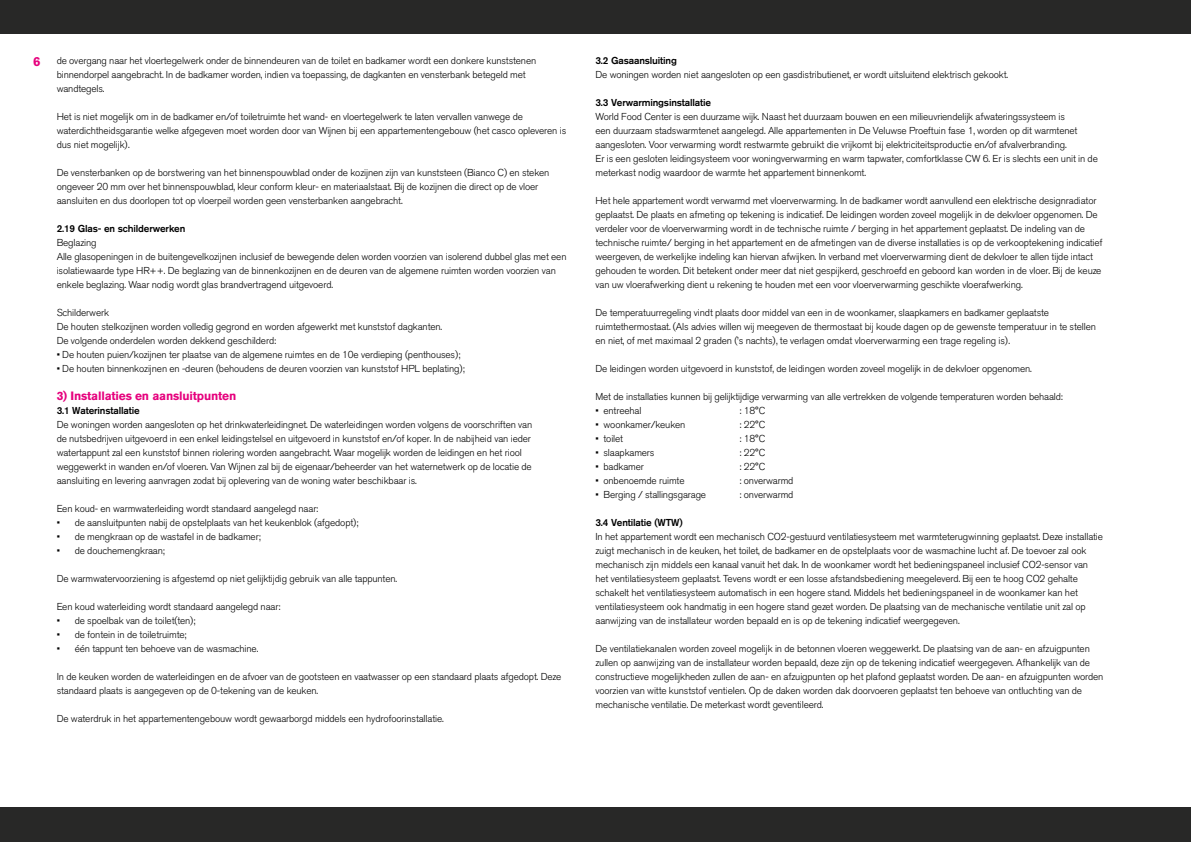
<style>
.page{position:relative;width:1191px;height:842px;background:#fff}
.page>*{position:absolute;margin:0;border:0;box-sizing:border-box;transform-origin:0 0}
.t1{font:700 13px "Akzidenz Grotesk BQ";color:#e6007d}
.t2{font:700 12px "Akzidenz Grotesk BQ";letter-spacing:-.015em;color:#e6007d}
.t3{font:300 10px/14px "Akzidenz Grotesk BQ";letter-spacing:-.015em;color:#000}
.t4{font:500 10px "Akzidenz Grotesk BQ";letter-spacing:-.015em;color:#000}
</style>
<div class="page">
<div style="left:0;top:0;width:1191px;height:33px;background:#282827"></div>
<div style="left:0;top:808px;width:1191px;height:34px;background:#282827"></div>
<h1 class="t1" style="left:33px;top:54px;width:9px">6</h1>
<p class="t3" style="left:57px;top:53px;width:481px">de overgang naar het vloertegelwerk onder de binnendeuren van de toilet en badkamer wordt een donkere kunststenen binnendorpel aangebracht. In de badkamer worden, indien va toepassing, de dagkanten en vensterbank betegeld met wandtegels.</p>
<p class="t3" style="left:57px;top:109px;width:511px">Het is niet mogelijk om in de badkamer en/of toiletruimte het wand- en vloertegelwerk te laten vervallen vanwege de waterdichtheidsgarantie welke afgegeven moet worden door van Wijnen bij een appartementengebouw (het casco opleveren is dus niet mogelijk).</p>
<p class="t3" style="left:57px;top:165px;width:494px">De vensterbanken op de borstwering van het binnenspouwblad onder de kozijnen zijn van kunststeen (Bianco C) en steken ongeveer 20 mm over het binnenspouwblad, kleur conform kleur- en materiaalstaat. Bij de kozijnen die direct op de vloer aansluiten en dus doorlopen tot op vloerpeil worden geen vensterbanken aangebracht.</p>
<p class="t4" style="left:57px;top:222px;width:130px">2.19 Glas- en schilderwerken</p>
<p class="t3" style="left:57px;top:235px;width:511px">Beglazing<br>Alle glasopeningen in de buitengevelkozijnen inclusief de bewegende delen worden voorzien van isolerend dubbel glas met een isolatiewaarde type HR++. De beglazing van de binnenkozijnen en de deuren van de algemene ruimten worden voorzien van enkele beglazing. Waar nodig wordt glas brandvertragend uitgevoerd.</p>
<p class="t3" style="left:57px;top:305px;width:387px">Schilderwerk<br>De houten stelkozijnen worden volledig gegrond en worden afgewerkt met kunststof dagkanten.<br>De volgende onderdelen worden dekkend geschilderd:</p>
<p class="t3" style="left:57px;top:347px;width:405px">• De houten puien/kozijnen ter plaatse van de algemene ruimtes en de 10e verdieping (penthouses);</p>
<p class="t3" style="left:57px;top:361px;width:409px">• De houten binnenkozijnen en -deuren (behoudens de deuren voorzien van kunststof HPL beplating);</p>
<p class="t2" style="left:57px;top:389px;width:181px">3) Installaties en aansluitpunten</p>
<p class="t4" style="left:57px;top:404px;width:84px">3.1 Waterinstallatie</p>
<p class="t3" style="left:57px;top:417px;width:477px">De woningen worden aangesloten op het drinkwaterleidingnet. De waterleidingen worden volgens de voorschriften van de nutsbedrijven uitgevoerd in een enkel leidingstelsel en uitgevoerd in kunststof en/of koper. In de nabijheid van ieder watertappunt zal een kunststof binnen riolering worden aangebracht. Waar mogelijk worden de leidingen en het riool weggewerkt in wanden en/of vloeren. Van Wijnen zal bij de eigenaar/beheerder van het waternetwerk op de locatie de aansluiting en levering aanvragen zodat bij oplevering van de woning water beschikbaar is.</p>
<p class="t3" style="left:57px;top:501px;width:263px">Een koud- en warmwaterleiding wordt standaard aangelegd naar:</p>
<p class="t3" style="left:57px;top:515px;width:303px">• de aansluitpunten nabij de opstelplaats van het keukenblok (afgedopt);</p>
<p class="t3" style="left:57px;top:529px;width:205px">• de mengkraan op de wastafel in de badkamer;</p>
<p class="t3" style="left:57px;top:543px;width:110px">• de douchemengkraan;</p>
<p class="t3" style="left:57px;top:571px;width:342px">De warmwatervoorziening is afgestemd op niet gelijktijdig gebruik van alle tappunten.</p>
<p class="t3" style="left:57px;top:599px;width:225px">Een koud waterleiding wordt standaard aangelegd naar:</p>
<p class="t3" style="left:57px;top:613px;width:140px">• de spoelbak van de toilet(ten);</p>
<p class="t3" style="left:57px;top:627px;width:131px">• de fontein in de toiletruimte;</p>
<p class="t3" style="left:57px;top:641px;width:203px">• één tappunt ten behoeve van de wasmachine.</p>
<p class="t3" style="left:57px;top:669px;width:506px">In de keuken worden de waterleidingen en de afvoer van de gootsteen en vaatwasser op een standaard plaats afgedopt. Deze standaard plaats is aangegeven op de 0-tekening van de keuken.</p>
<p class="t3" style="left:57px;top:711px;width:388px">De waterdruk in het appartementengebouw wordt gewaarborgd middels een hydrofoorinstallatie.</p>
<p class="t4" style="left:595px;top:54px;width:83px">3.2 Gasaansluiting</p>
<p class="t3" style="left:595px;top:67px;width:414px">De woningen worden niet aangesloten op een gasdistributienet, er wordt uitsluitend elektrisch gekookt.</p>
<p class="t4" style="left:595px;top:96px;width:117px">3.3 Verwarmingsinstallatie</p>
<p class="t3" style="left:595px;top:109px;width:504px">World Food Center is een duurzame wijk. Naast het duurzaam bouwen en een milieuvriendelijk afwateringssysteem is<br>een duurzaam stadswarmtenet aangelegd. Alle appartementen in De Veluwse Proeftuin fase 1, worden op dit warmtenet aangesloten. Voor verwarming wordt restwarmte gebruikt die vrijkomt bij elektriciteitsproductie en/of afvalverbranding.<br>Er is een gesloten leidingsysteem voor woningverwarming en warm tapwater, comfortklasse CW 6. Er is slechts een unit in de meterkast nodig waardoor de warmte het appartement binnenkomt.</p>
<p class="t3" style="left:595px;top:193px;width:508px">Het hele appartement wordt verwarmd met vloerverwarming. In de badkamer wordt aanvullend een elektrische designradiator geplaatst. De plaats en afmeting op tekening is indicatief. De leidingen worden zoveel mogelijk in de dekvloer opgenomen. De verdeler voor de vloerverwarming wordt in de technische ruimte / berging in het appartement geplaatst. De indeling van de technische ruimte/ berging in het appartement en de afmetingen van de diverse installaties is op de verkooptekening indicatief weergeven, de werkelijke indeling kan hiervan afwijken. In verband met vloerverwarming dient de dekvloer te allen tijde intact gehouden te worden. Dit betekent onder meer dat niet gespijkerd, geschroefd en geboord kan worden in de vloer. Bij de keuze van uw vloerafwerking dient u rekening te houden met een voor vloerverwarming geschikte vloerafwerking.</p>
<p class="t3" style="left:595px;top:305px;width:502px">De temperatuurregeling vindt plaats door middel van een in de woonkamer, slaapkamers en badkamer geplaatste ruimtethermostaat. (Als advies willen wij meegeven de thermostaat bij koude dagen op de gewenste temperatuur in te stellen en niet, of met maximaal 2 graden (’s nachts), te verlagen omdat vloerverwarming een trage regeling is).</p>
<p class="t3" style="left:595px;top:361px;width:438px">De leidingen worden uitgevoerd in kunststof, de leidingen worden zoveel mogelijk in de dekvloer opgenomen.</p>
<p class="t3" style="left:595px;top:389px;width:469px">Met de installaties kunnen bij gelijktijdige verwarming van alle vertrekken de volgende temperaturen worden behaald:</p>
<p class="t3" style="left:595px;top:403px;width:48px">• entreehal</p>
<p class="t3" style="left:739px;top:403px;width:27px">: 18°C</p>
<p class="t3" style="left:595px;top:417px;width:91px">• woonkamer/keuken</p>
<p class="t3" style="left:739px;top:417px;width:27px">: 22°C</p>
<p class="t3" style="left:595px;top:431px;width:29px">• toilet</p>
<p class="t3" style="left:739px;top:431px;width:27px">: 18°C</p>
<p class="t3" style="left:595px;top:445px;width:61px">• slaapkamers</p>
<p class="t3" style="left:739px;top:445px;width:27px">: 22°C</p>
<p class="t3" style="left:595px;top:459px;width:50px">• badkamer</p>
<p class="t3" style="left:739px;top:459px;width:27px">: 22°C</p>
<p class="t3" style="left:595px;top:473px;width:91px">• onbenoemde ruimte</p>
<p class="t3" style="left:739px;top:473px;width:55px">: onverwarmd</p>
<p class="t3" style="left:595px;top:487px;width:112px">• Berging / stallingsgarage</p>
<p class="t3" style="left:739px;top:487px;width:55px">: onverwarmd</p>
<p class="t4" style="left:595px;top:516px;width:89px">3.4 Ventilatie (WTW)</p>
<p class="t3" style="left:595px;top:529px;width:509px">In het appartement wordt een mechanisch CO2-gestuurd ventilatiesysteem met warmteterugwinning geplaatst. Deze installatie zuigt mechanisch in de keuken, het toilet, de badkamer en de opstelplaats voor de wasmachine lucht af. De toevoer zal ook mechanisch zijn middels een kanaal vanuit het dak. In de woonkamer wordt het bedieningspaneel inclusief CO2-sensor van het ventilatiesysteem geplaatst. Tevens wordt er een losse afstandsbediening meegeleverd. Bij een te hoog CO2 gehalte schakelt het ventilatiesysteem automatisch in een hogere stand. Middels het bedieningspaneel in de woonkamer kan het ventilatiesysteem ook handmatig in een hogere stand gezet worden. De plaatsing van de mechanische ventilatie unit zal op aanwijzing van de installateur worden bepaald en is op de tekening indicatief weergegeven.</p>
<p class="t3" style="left:595px;top:641px;width:509px">De ventilatiekanalen worden zoveel mogelijk in de betonnen vloeren weggewerkt. De plaatsing van de aan- en afzuigpunten zullen op aanwijzing van de installateur worden bepaald, deze zijn op de tekening indicatief weergegeven. Afhankelijk van de constructieve mogelijkheden zullen de aan- en afzuigpunten op het plafond geplaatst worden. De aan- en afzuigpunten worden voorzien van witte kunststof ventielen. Op de daken worden dak doorvoeren geplaatst ten behoeve van ontluchting van de mechanische ventilatie. De meterkast wordt geventileerd.</p>
</div>
